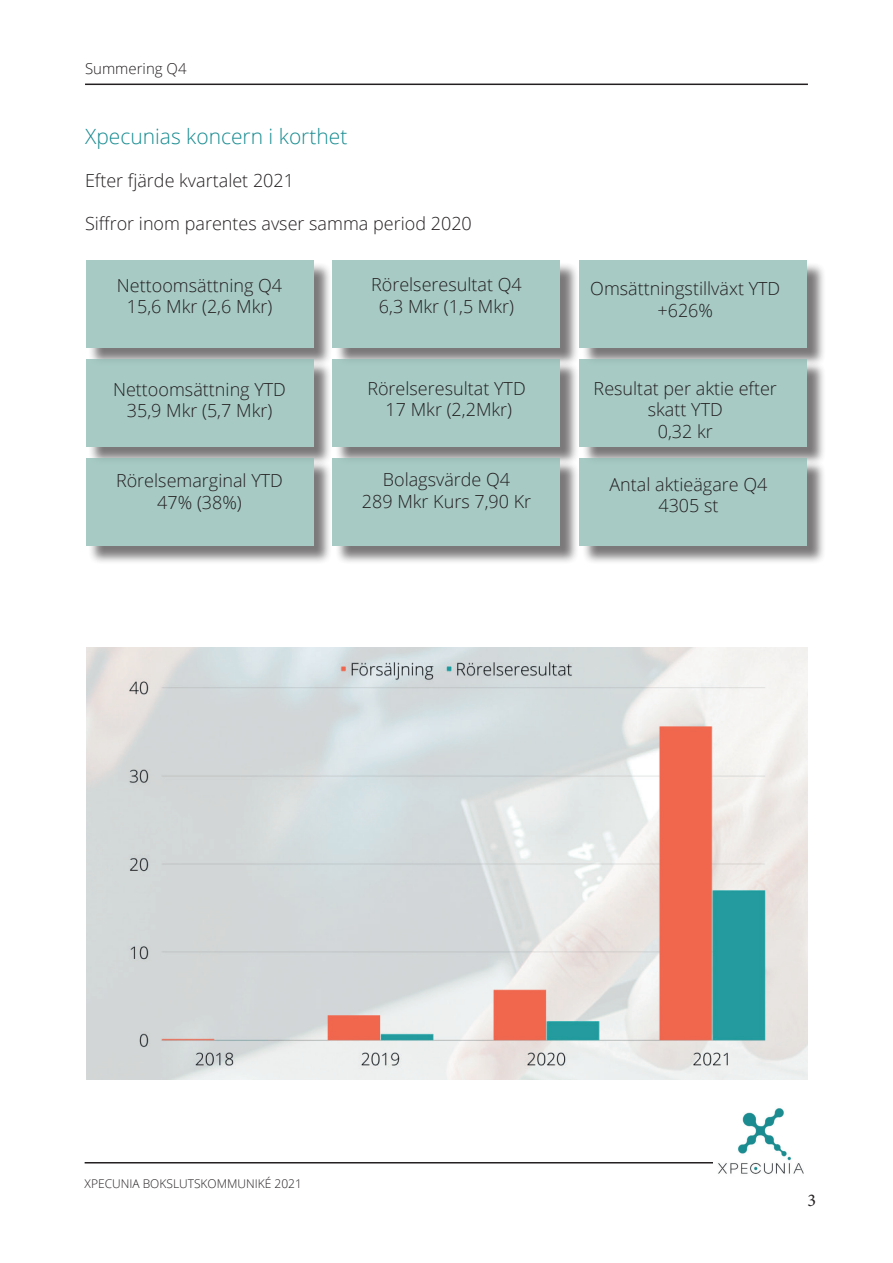
<style>
.page{position:relative;width:893px;height:1263px;background:#fff}
.page>*{position:absolute;margin:0;border:0;box-sizing:border-box;transform-origin:0 0}
.t1{font:300 21px "Open Sans";color:#188c91}
.t2{font:300 18px/21.6px "Open Sans";color:#231f20;text-align:center}
.t3{font:18px "Minion Pro";color:#231f20}
.t4{font:300 15px "Open Sans";color:#231f20}
.t5{font:300 12px "Open Sans";color:#231f20}
</style>
<div class="page">
<hr style="left:85px;top:84px;width:723px;height:1px;background:#231f20">
<div style="left:88px;top:262px;width:244px;height:105px;background:#231f20;opacity:.75"></div>
<div style="left:86px;top:260px;width:227px;height:87px;background:#a7cac4"></div>
<div style="left:335px;top:262px;width:244px;height:105px;background:#231f20;opacity:.75"></div>
<div style="left:333px;top:260px;width:227px;height:87px;background:#a7cac4"></div>
<div style="left:582px;top:262px;width:244px;height:105px;background:#231f20;opacity:.75"></div>
<div style="left:580px;top:260px;width:227px;height:87px;background:#a7cac4"></div>
<div style="left:88px;top:361px;width:244px;height:105px;background:#231f20;opacity:.75"></div>
<div style="left:86px;top:359px;width:227px;height:88px;background:#a7cac4"></div>
<div style="left:335px;top:361px;width:244px;height:105px;background:#231f20;opacity:.75"></div>
<div style="left:333px;top:359px;width:227px;height:88px;background:#a7cac4"></div>
<div style="left:582px;top:361px;width:244px;height:105px;background:#231f20;opacity:.75"></div>
<div style="left:580px;top:359px;width:227px;height:88px;background:#a7cac4"></div>
<div style="left:88px;top:460px;width:244px;height:105px;background:#231f20;opacity:.75"></div>
<div style="left:86px;top:458px;width:227px;height:88px;background:#a7cac4"></div>
<div style="left:335px;top:460px;width:244px;height:105px;background:#231f20;opacity:.75"></div>
<div style="left:333px;top:458px;width:227px;height:88px;background:#a7cac4"></div>
<div style="left:582px;top:460px;width:244px;height:105px;background:#231f20;opacity:.75"></div>
<div style="left:580px;top:458px;width:227px;height:88px;background:#a7cac4"></div>
<hr style="left:85px;top:1162px;width:722px;height:1px;background:#231f20">
<img style="left:713px;top:1108px;width:94px;height:66px">
<img style="left:87px;top:648px;width:721px;height:431px">
<p class="t4" style="left:85px;top:58px;width:103px">Summering Q4</p>
<p class="t1" style="left:85px;top:122px;width:264px">Xpecunias koncern i korthet</p>
<p class="t2" style="left:85px;top:169px;width:211px">Efter fjärde kvartalet 2021</p>
<p class="t2" style="left:85px;top:212px;width:388px">Siffror inom parentes avser samma period 2020</p>
<p class="t2" style="left:117px;top:274px;width:167px">Nettoomsättning Q4<br>15,6 Mkr (2,6 Mkr)</p>
<p class="t2" style="left:371px;top:273px;width:152px">Rörelseresultat Q4<br>6,3 Mkr (1,5 Mkr)</p>
<p class="t2" style="left:590px;top:278px;width:192px">Omsättningstillväxt YTD +626%</p>
<p class="t2" style="left:113px;top:378px;width:174px">Nettoomsättning YTD<br>35,9 Mkr (5,7 Mkr)</p>
<p class="t2" style="left:367px;top:377px;width:160px">Rörelseresultat YTD<br>17 Mkr (2,2Mkr)</p>
<p class="t2" style="left:594px;top:377px;width:185px">Resultat per aktie efter skatt YTD<br>0,32 kr</p>
<p class="t2" style="left:116px;top:469px;width:168px">Rörelsemarginal YTD<br>47% (38%)</p>
<p class="t2" style="left:362px;top:468px;width:171px">Bolagsvärde Q4<br>289 Mkr Kurs 7,90 Kr</p>
<p class="t2" style="left:609px;top:473px;width:160px">Antal aktieägare Q4<br>4305 st</p>
<p class="t5" style="left:85px;top:1175px;width:219px">XPECUNIA BOKSLUTSKOMMUNIKÉ 2021</p>
<p class="t3" style="left:807px;top:1188px;width:10px">3</p>
</div>
